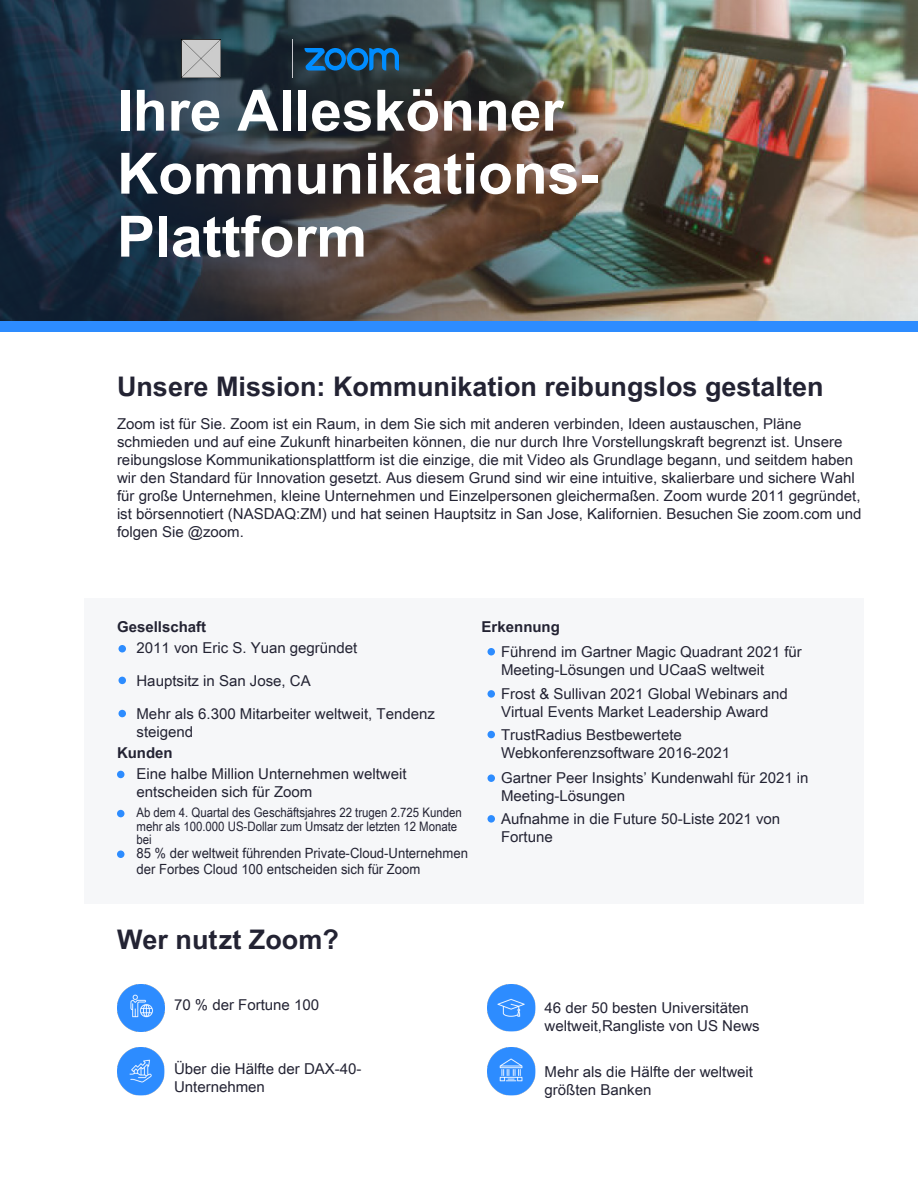
<style>
.page{position:relative;width:918px;height:1188px;background:#fff}
.page>*{position:absolute;margin:0;border:0;box-sizing:border-box;transform-origin:0 0}
.t1{font:700 57px/63px "Arial Unicode MS";color:#fff}
.t2{font:700 27px "Arial Unicode MS";color:#232333}
.t3{font:15px/18px "Arial Unicode MS";color:#232333}
.t4{font:700 15px "Arial Unicode MS";color:#232333}
.t5{font:14.1px/15.8px "Arial Unicode MS";color:#232333;scale:.93 1}
.t6{font:13.05px/13.6px "Arial Unicode MS";color:#232333;scale:.87 1}
</style>
<div class="page">
<div style="left:84px;top:598px;width:780px;height:306px;background:#f6f7f9"></div>
<img style="left:691px;top:0;width:227px;height:321px">
<div style="left:0;top:321px;width:918px;height:10px;background:#2d8cff"></div>
<img style="left:0;top:0;width:691px;height:321px">
<svg style="left:304px;top:48px;width:95px;height:22px"></svg>
<img style="left:117px;top:984px;width:48px;height:48px">
<img style="left:488px;top:984px;width:48px;height:48px">
<img style="left:117px;top:1047px;width:48px;height:48px">
<img style="left:488px;top:1047px;width:48px;height:48px">
<svg style="left:118px;top:645px;width:8px;height:7px"></svg>
<svg style="left:118px;top:677px;width:8px;height:7px"></svg>
<svg style="left:118px;top:710px;width:8px;height:7px"></svg>
<svg style="left:488px;top:648px;width:7px;height:8px"></svg>
<svg style="left:488px;top:690px;width:7px;height:8px"></svg>
<svg style="left:488px;top:731px;width:7px;height:7px"></svg>
<svg style="left:488px;top:774px;width:7px;height:8px"></svg>
<svg style="left:488px;top:815px;width:7px;height:8px"></svg>
<svg style="left:117px;top:771px;width:7px;height:7px"></svg>
<svg style="left:117px;top:810px;width:7px;height:7px"></svg>
<svg style="left:117px;top:850px;width:7px;height:8px"></svg>
<img style="left:182px;top:39px;width:38px;height:39px">
<hr style="left:292px;top:39px;width:1px;height:39px;background:#c7c7cd">
<h1 class="t1" style="left:117px;top:81px;width:483px">Ihre Alleskönner<br>Kommunikations-<br>Plattform</h1>
<h2 class="t2" style="left:117px;top:366px;width:708px">Unsere Mission: Kommunikation reibungslos gestalten</h2>
<p class="t3" style="left:117px;top:414px;width:746px">Zoom ist für Sie. Zoom ist ein Raum, in dem Sie sich mit anderen verbinden, Ideen austauschen, Pläne schmieden und auf eine Zukunft hinarbeiten können, die nur durch Ihre Vorstellungskraft begrenzt ist. Unsere reibungslose Kommunikationsplattform ist die einzige, die mit Video als Grundlage begann, und seitdem haben wir den Standard für Innovation gesetzt. Aus diesem Grund sind wir eine intuitive, skalierbare und sichere Wahl für große Unternehmen, kleine Unternehmen und Einzelpersonen gleichermaßen. Zoom wurde 2011 gegründet, ist börsennotiert (NASDAQ:ZM) und hat seinen Hauptsitz in San Jose, Kalifornien. Besuchen Sie zoom.com und folgen Sie @zoom.</p>
<p class="t4" style="left:117px;top:615px;width:91px">Gesellschaft</p>
<p class="t3" style="left:136px;top:638px;width:222px">2011 von Eric S. Yuan gegründet</p>
<p class="t3" style="left:136px;top:671px;width:176px">Hauptsitz in San Jose, CA</p>
<p class="t3" style="left:136px;top:704px;width:300px">Mehr als 6.300 Mitarbeiter weltweit, Tendenz steigend</p>
<p class="t3" style="left:136px;top:765px;width:272px">Eine halbe Million Unternehmen weltweit entscheiden sich für Zoom</p>
<p class="t6" style="left:136px;top:805px;width:375px">Ab dem 4. Quartal des Geschäftsjahres 22 trugen 2.725 Kunden mehr als 100.000 US-Dollar zum Umsatz der letzten 12 Monate bei</p>
<p class="t5" style="left:136px;top:845px;width:358px">85 % der weltweit führenden Private-Cloud-Unternehmen der Forbes Cloud 100 entscheiden sich für Zoom</p>
<p class="t4" style="left:117px;top:741px;width:57px">Kunden</p>
<p class="t4" style="left:482px;top:615px;width:80px">Erkennung</p>
<p class="t3" style="left:501px;top:642px;width:302px">Führend im Gartner Magic Quadrant 2021 für<br>Meeting-Lösungen und UCaaS weltweit</p>
<p class="t3" style="left:501px;top:684px;width:288px">Frost &amp; Sullivan 2021 Global Webinars and<br>Virtual Events Market Leadership Award</p>
<p class="t3" style="left:501px;top:725px;width:231px">TrustRadius Bestbewertete<br>Webkonferenzsoftware 2016-2021</p>
<p class="t3" style="left:501px;top:769px;width:309px">Gartner Peer Insights’ Kundenwahl für 2021 in<br>Meeting-Lösungen</p>
<p class="t3" style="left:501px;top:809px;width:281px">Aufnahme in die Future 50-Liste 2021 von<br>Fortune</p>
<h2 class="t2" style="left:117px;top:920px;width:223px">Wer nutzt Zoom?</h2>
<p class="t3" style="left:174px;top:995px;width:147px">70 % der Fortune 100</p>
<p class="t3" style="left:545px;top:998px;width:217px">46 der 50 besten Universitäten weltweit,Rangliste von US News</p>
<p class="t3" style="left:174px;top:1060px;width:189px">Über die Hälfte der DAX-40-<br>Unternehmen</p>
<p class="t3" style="left:545px;top:1063px;width:210px">Mehr als die Hälfte der weltweit größten Banken</p>
</div>
